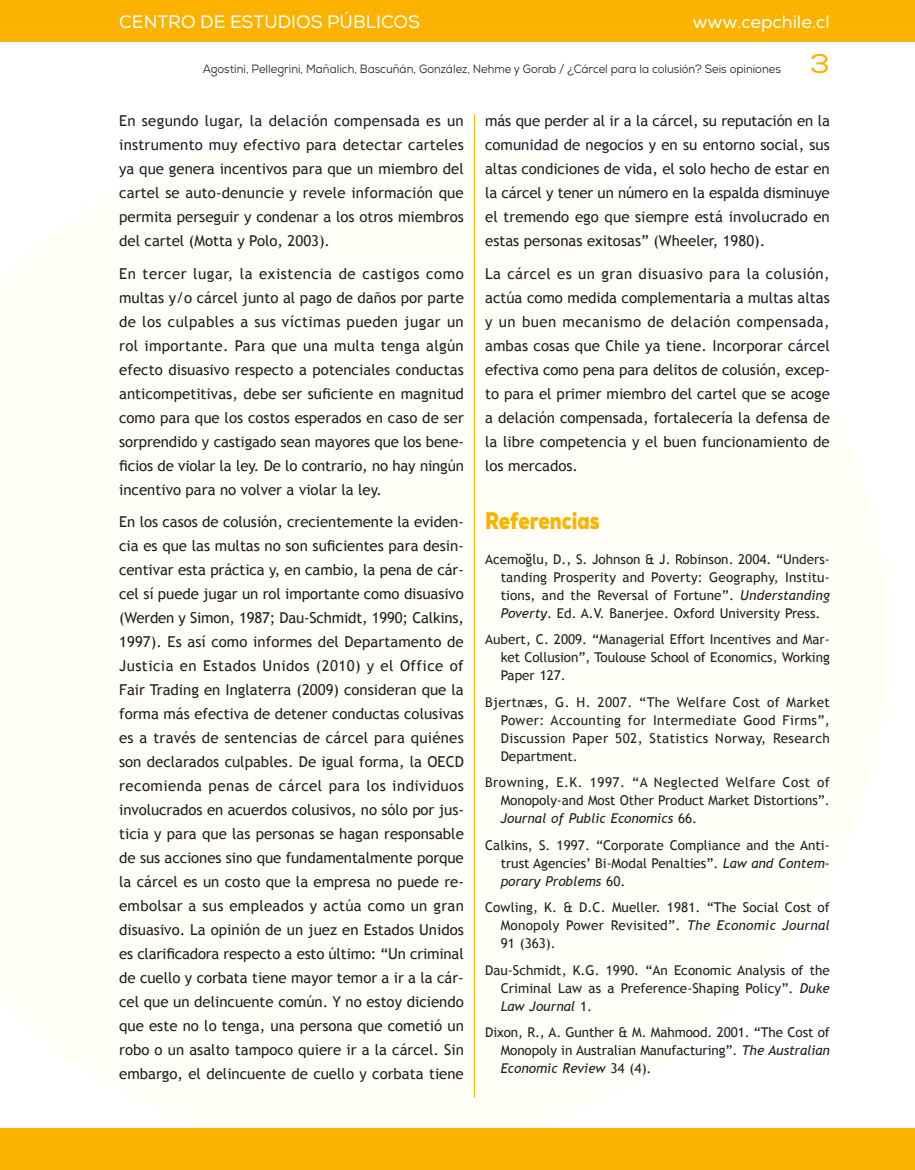
<style>
.page{position:relative;width:915px;height:1170px;background:#fff}
.page>*{position:absolute;margin:0;border:0;box-sizing:border-box;transform-origin:0 0}
.t1{font:27px "Nexa";color:#fbb300;scale:1.1 1}
.t2{font:900 24px "Nexa";color:#fbb300;scale:.8 1}
.t3{font:18px "Nexa";color:#fff}
.t4{font:15px/24px "Trebuchet MS";color:#231f20;text-align:justify}
.t5{font:13.5px/18px "Trebuchet MS";color:#231f20;text-align:justify}
.t6{font:12px "Nexa";color:#231f20;scale:.93 1}
.s1{font-style:italic}
</style>
<div class="page">
<hr style="left:474px;top:115px;width:1px;height:982px;background:#fbb300">
<div style="left:0;top:0;width:914px;height:41px;background:#fbb300"></div>
<div style="left:0;top:1128px;width:914px;height:41px;background:#fbb300"></div>
<p class="t3" style="left:119px;top:11px;width:302px">CENTRO DE ESTUDIOS PÚBLICOS</p>
<p class="t3" style="left:692px;top:11px;width:139px">www.cepchile.cl</p>
<p class="t6" style="left:203px;top:62px;width:623px">Agostini, Pellegrini, Mañalich, Bascuñán, González, Nehme y Gorab / ¿Cárcel para la colusión? Seis opiniones</p>
<p class="t4" style="left:119px;top:109px;width:346px">En segundo lugar, la delación compensada es un instrumento muy efectivo para detectar carteles ya que genera incentivos para que un miembro del cartel se auto-denuncie y revele información que permita perseguir y condenar a los otros miembros del cartel (Motta y Polo, 2003).</p>
<p class="t4" style="left:119px;top:261px;width:346px">En tercer lugar, la existencia de castigos como multas y/o cárcel junto al pago de daños por parte de los culpables a sus víctimas pueden jugar un rol importante. Para que una multa tenga algún efecto disuasivo respecto a potenciales conductas anticompetitivas, debe ser suficiente en magnitud como para que los costos esperados en caso de ser sorprendido y castigado sean mayores que los bene&shy;ficios de violar la ley. De lo contrario, no hay ningún incentivo para no volver a violar la ley.</p>
<p class="t4" style="left:119px;top:510px;width:346px">En los casos de colusión, crecientemente la eviden&shy;cia es que las multas no son suficientes para desin&shy;centivar esta práctica y, en cambio, la pena de cár&shy;cel sí puede jugar un rol importante como disuasivo (Werden y Simon, 1987; Dau-Schmidt, 1990; Calkins, 1997). Es así como informes del Departamento de Justicia en Estados Unidos (2010) y el Office of Fair Trading en Inglaterra (2009) consideran que la forma más efectiva de detener conductas colusivas es a través de sentencias de cárcel para quiénes son declarados culpables. De igual forma, la OECD recomienda penas de cárcel para los individuos involucrados en acuerdos colusivos, no sólo por jus&shy;ticia y para que las personas se hagan responsable de sus acciones sino que fundamentalmente porque la cárcel es un costo que la empresa no puede re&shy;embolsar a sus empleados y actúa como un gran disuasivo. La opinión de un juez en Estados Unidos es clarificadora respecto a esto último: “Un criminal de cuello y corbata tiene mayor temor a ir a la cár&shy;cel que un delincuente común. Y no estoy diciendo que este no lo tenga, una persona que cometió un robo o un asalto tampoco quiere ir a la cárcel. Sin embargo, el delincuente de cuello y corbata tiene</p>
<h1 class="t1" style="left:809px;top:47px;width:20px">3</h1>
<p class="t4" style="left:485px;top:109px;width:346px">más que perder al ir a la cárcel, su reputación en la comunidad de negocios y en su entorno social, sus altas condiciones de vida, el solo hecho de estar en la cárcel y tener un número en la espalda disminuye el tremendo ego que siempre está involucrado en estas personas exitosas” (Wheeler, 1980).</p>
<p class="t4" style="left:485px;top:261px;width:346px">La cárcel es un gran disuasivo para la colusión, actúa como medida complementaria a multas altas y un buen mecanismo de delación compensada, ambas cosas que Chile ya tiene. Incorporar cárcel efectiva como pena para delitos de colusión, excep&shy;to para el primer miembro del cartel que se acoge a delación compensada, fortalecería la defensa de la libre competencia y el buen funcionamiento de los mercados.</p>
<h2 class="t2" style="left:485px;top:505px;width:145px">Referencias</h2>
<p class="t5" style="left:500px;top:550px;width:330px;text-indent:-16px">Acemoğlu, D., S. Johnson &amp; J. Robinson. 2004. “Unders&shy;tanding Prosperity and Poverty: Geography, Institu&shy;tions, and the Reversal of Fortune”. <span class="s1">Understanding Poverty</span>. Ed. A.V. Banerjee. Oxford University Press.</p>
<p class="t5" style="left:500px;top:630px;width:330px;text-indent:-16px">Aubert, C. 2009. “Managerial Effort Incentives and Mar&shy;ket Collusion”, Toulouse School of Economics, Working Paper 127.</p>
<p class="t5" style="left:500px;top:693px;width:330px;text-indent:-16px">Bjertnæs, G. H. 2007. “The Welfare Cost of Market Power: Accounting for Intermediate Good Firms”, Discussion Paper 502, Statistics Norway, Research Department.</p>
<p class="t5" style="left:500px;top:773px;width:330px;text-indent:-16px">Browning, E.K. 1997. “A Neglected Welfare Cost of Monopoly-and Most Other Product Market Distortions”.<br><span class="s1">Journal of Public Economics</span> 66.</p>
<p class="t5" style="left:500px;top:836px;width:330px;text-indent:-16px">Calkins, S. 1997. “Corporate Compliance and the Anti&shy;trust Agencies’ Bi-Modal Penalties”. <span class="s1">Law and Contem&shy;porary Problems</span> 60.</p>
<p class="t5" style="left:500px;top:898px;width:330px;text-indent:-16px">Cowling, K. &amp; D.C. Mueller. 1981. “The Social Cost of Monopoly Power Revisited”. <span class="s1">The Economic Journal </span>91 (363).</p>
<p class="t5" style="left:500px;top:961px;width:330px;text-indent:-16px">Dau-Schmidt, K.G. 1990. “An Economic Analysis of the Criminal Law as a Preference-Shaping Policy”. <span class="s1">Duke Law Journal</span> 1.</p>
<p class="t5" style="left:500px;top:1023px;width:330px;text-indent:-16px">Dixon, R., A. Gunther &amp; M. Mahmood. 2001. “The Cost of Monopoly in Australian Manufacturing”. <span class="s1">The Australian Economic Review</span> 34 (4).</p>
</div>
